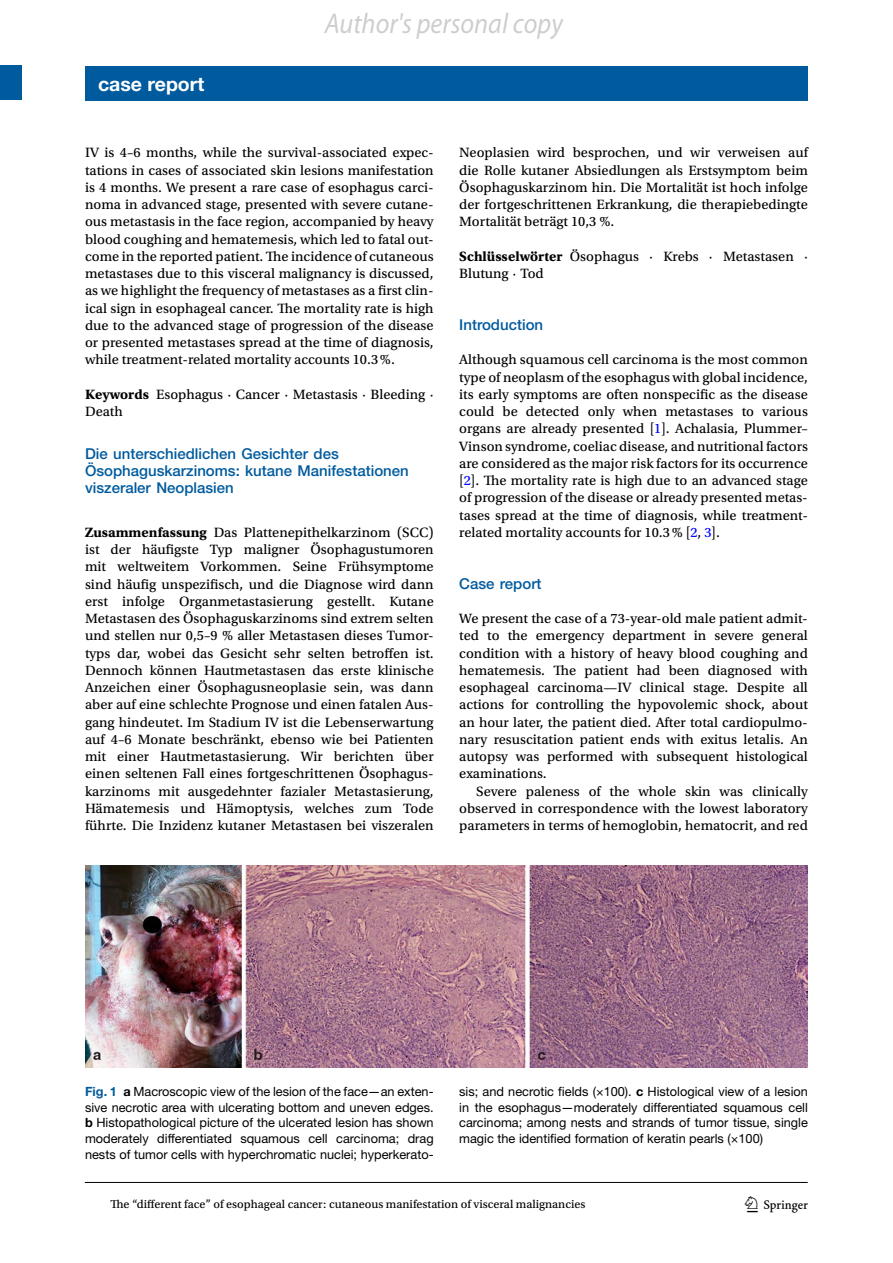
<style>
.page{position:relative;width:893px;height:1263px;background:#fff}
.page>*{position:absolute;margin:0;border:0;box-sizing:border-box;transform-origin:0 0}
.t1{font:italic 28.65px "S Myriad";color:rgb(0 0 0/.2);scale:.92 1}
.t2{font:22.5px "Springnew";color:#000}
.t3{font:700 19.5px "Helvetica Neue";color:#fff}
.t4{font:500 15px/17.2px "Helvetica Neue";color:#005b9e}
.t5{font:14.25px/17.2px "Utopia Std Capt";color:#000;text-align:justify}
.t6{font:12.75px/15.8px "Helvetica Neue";color:#000;text-align:justify}
.t7{font:12px "Utopia Std Capt";color:#000}
.s1{font-family:"Utopia Std Bold Capt"}
.s2{color:#00f}
.s3{font-weight:700;color:#005b9e}
.s4{font-weight:700}
</style>
<div class="page">
<div style="left:85px;top:66px;width:723px;height:34px;background:#005b9e"></div>
<div style="left:0;top:66px;width:21px;height:34px;background:#005b9e"></div>
<hr style="left:85px;top:1182px;width:723px;height:1px;background:#000">
<img style="left:85px;top:865px;width:723px;height:203px">
<h3 class="t3" style="left:98px;top:72px;width:108px">case report</h3>
<h1 class="t1" style="left:325px;top:6px;width:261px">Author's personal copy</h1>
<p class="t5" style="left:85px;top:144px;width:350px">IV is 4–6 months, while the survival-associated expec&shy;tations in cases of associated skin lesions manifestation is 4 months. We present a rare case of esophagus carci&shy;noma in advanced stage, presented with severe cutane&shy;ous metastasis in the face region, accompanied by heavy blood coughing and hematemesis, which led to fatal out&shy;come in the reported patient. The incidence of cutaneous metastases due to this visceral malignancy is discussed, as we highlight the frequency of metastases as a first clin&shy;ical sign in esophageal cancer. The mortality rate is high due to the advanced stage of progression of the disease or presented metastases spread at the time of diagnosis, while treatment-related mortality accounts 10.3%.</p>
<p class="t5" style="left:85px;top:386px;width:350px"><span class="s1">Keywords</span> Esophagus · Cancer · Metastasis · Bleeding ·<br>Death</p>
<p class="t4" style="left:85px;top:445px;width:325px">Die unterschiedlichen Gesichter des<br>Ösophaguskarzinoms: kutane Manifestationen viszeraler Neoplasien</p>
<p class="t5" style="left:85px;top:524px;width:350px"><span class="s1">Zusammenfassung</span> Das Plattenepithelkarzinom (SCC) ist der häufigste Typ maligner Ösophagustumoren mit weltweitem Vorkommen. Seine Frühsymptome sind häufig unspezifisch, und die Diagnose wird dann erst infolge Organmetastasierung gestellt. Kutane Metastasen des Ösophaguskarzinoms sind extrem selten und stellen nur 0,5–9 % aller Metastasen dieses Tumor&shy;typs dar, wobei das Gesicht sehr selten betroffen ist.<br>Dennoch können Hautmetastasen das erste klinische Anzeichen einer Ösophagusneoplasie sein, was dann aber auf eine schlechte Prognose und einen fatalen Aus&shy;gang hindeutet. Im Stadium IV ist die Lebenserwartung auf 4–6 Monate beschränkt, ebenso wie bei Patienten mit einer Hautmetastasierung. Wir berichten über einen seltenen Fall eines fortgeschrittenen Ösophagus&shy;karzinoms mit ausgedehnter fazialer Metastasierung, Hämatemesis und Hämoptysis, welches zum Tode führte. Die Inzidenz kutaner Metastasen bei viszeralen</p>
<p class="t5" style="left:459px;top:144px;width:350px">Neoplasien wird besprochen, und wir verweisen auf die Rolle kutaner Absiedlungen als Erstsymptom beim Ösophaguskarzinom hin. Die Mortalität ist hoch infolge der fortgeschrittenen Erkrankung, die therapiebedingte Mortalität beträgt 10,3 %.</p>
<p class="t5" style="left:459px;top:248px;width:350px"><span class="s1">Schlüsselwörter</span> Ösophagus · Krebs · Metastasen ·<br>Blutung · Tod</p>
<p class="t4" style="left:459px;top:316px;width:85px">Introduction</p>
<p class="t5" style="left:459px;top:351px;width:350px">Although squamous cell carcinoma is the most common type of neoplasm of the esophagus with global incidence, its early symptoms are often nonspecific as the disease could be detected only when metastases to various organs are already presented [<span class="s2">1</span>]. Achalasia, Plummer– Vinson syndrome, coeliac disease, and nutritional factors are considered as the major risk factors for its occurrence [<span class="s2">2</span>]. The mortality rate is high due to an advanced stage of progression of the disease or already presented metas&shy;tases spread at the time of diagnosis, while treatment&shy;related mortality accounts for 10.3% [<span class="s2">2</span>, <span class="s2">3</span>].</p>
<p class="t4" style="left:459px;top:574px;width:84px">Case report</p>
<p class="t5" style="left:459px;top:610px;width:350px">We present the case of a 73-year-old male patient admit&shy;ted to the emergency department in severe general condition with a history of heavy blood coughing and hematemesis. The patient had been diagnosed with esophageal carcinoma—IV clinical stage. Despite all actions for controlling the hypovolemic shock, about an hour later, the patient died. After total cardiopulmo&shy;nary resuscitation patient ends with exitus letalis. An autopsy was performed with subsequent histological examinations.</p>
<p class="t5" style="left:459px;top:783px;width:350px;text-indent:17px">Severe paleness of the whole skin was clinically observed in correspondence with the lowest laboratory parameters in terms of hemoglobin, hematocrit, and red</p>
<p class="t6" style="left:85px;top:1083px;width:350px"><span class="s3">Fig. 1</span> <span class="s4">a</span> Macroscopic view of the lesion of the face—an exten&shy;sive necrotic area with ulcerating bottom and uneven edges. <span class="s4">b</span> Histopathological picture of the ulcerated lesion has shown moderately differentiated squamous cell carcinoma; drag nests of tumor cells with hyperchromatic nuclei; hyperkerato-</p>
<p class="t6" style="left:459px;top:1083px;width:350px">sis; and necrotic fields (×100). <span class="s4">c</span> Histological view of a lesion in the esophagus—moderately differentiated squamous cell carcinoma; among nests and strands of tumor tissue, single magic the identified formation of keratin pearls (×100)</p>
<p class="t7" style="left:110px;top:1198px;width:477px">The “different face” of esophageal cancer: cutaneous manifestation of visceral malignancies</p>
<h2 class="t2" style="left:747px;top:1196px;width:63px">1 3</h2>
</div>
